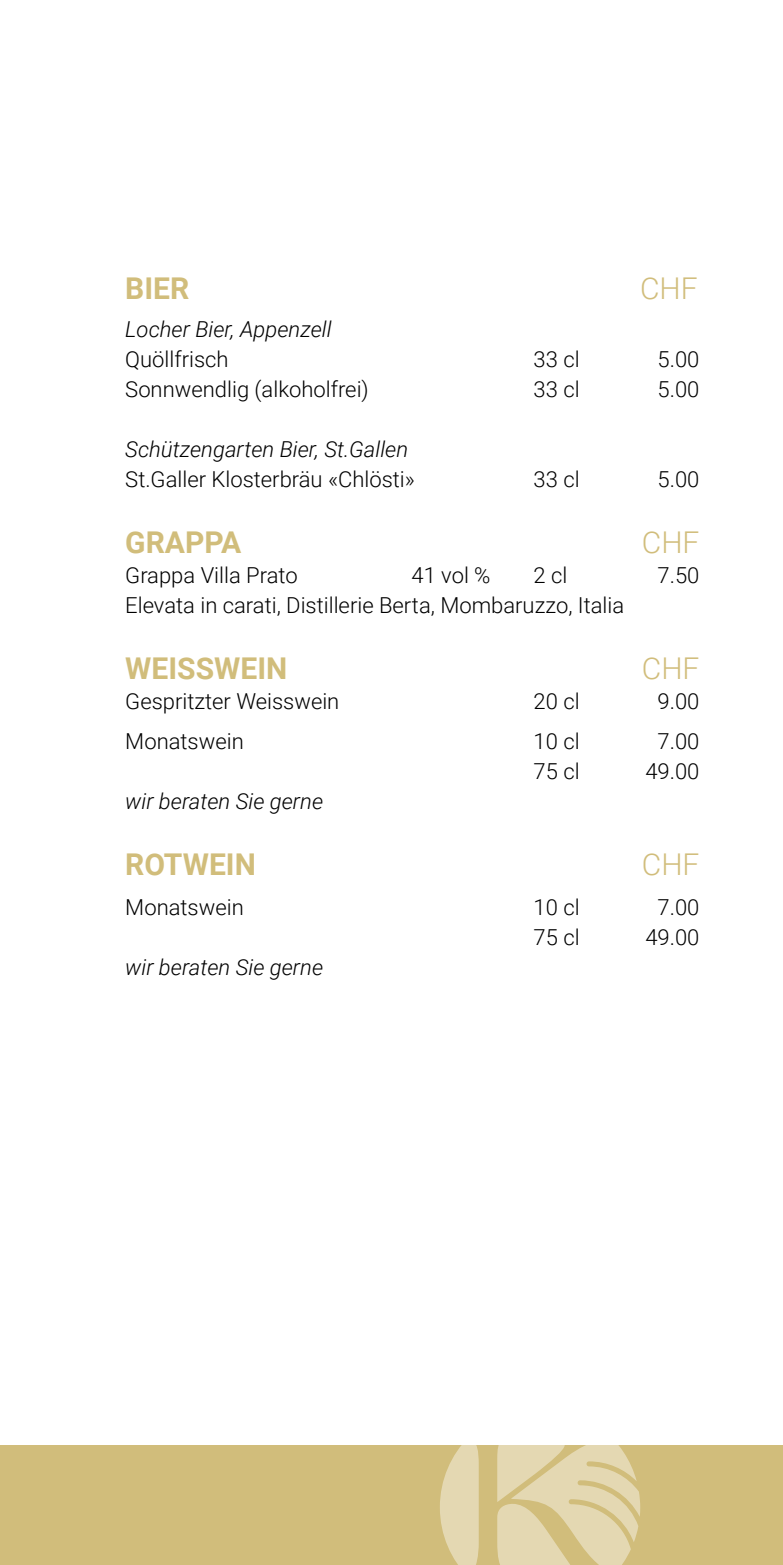
<style>
.page{position:relative;width:783px;height:1565px;background:#fff}
.page>*{position:absolute;margin:0;border:0;box-sizing:border-box;transform-origin:0 0}
.t1{font:700 30px "Roboto";color:#d1bd7b}
.t2{font:300 30px "Roboto";color:#d1bd7b}
.t3{font:300 22px "Roboto";color:#000}
.t4{font:italic 300 22px "Roboto";color:#000}
</style>
<div class="page">
<div style="left:0;top:1446px;width:782px;height:119px;background:#d1bd7b"></div>
<svg style="left:440px;top:1445px;width:200px;height:120px"></svg>
<h1 class="t1" style="left:125px;top:267px;width:65px">BIER</h1>
<h1 class="t2" style="left:640px;top:267px;width:59px">CHF</h1>
<p class="t4" style="left:125px;top:314px;width:208px">Locher Bier, Appenzell</p>
<p class="t3" style="left:125px;top:344px;width:105px">Quöllfrisch</p>
<p class="t3" style="left:533px;top:344px;width:47px">33 cl</p>
<p class="t3" style="left:657px;top:344px;width:43px">5.00</p>
<p class="t3" style="left:125px;top:374px;width:245px">Sonnwendlig (alkoholfrei)</p>
<p class="t3" style="left:533px;top:374px;width:47px">33 cl</p>
<p class="t3" style="left:657px;top:374px;width:43px">5.00</p>
<p class="t4" style="left:125px;top:434px;width:284px">Schützengarten Bier, St.Gallen</p>
<p class="t3" style="left:125px;top:464px;width:291px">St.Galler Klosterbräu «Chlösti»</p>
<p class="t3" style="left:533px;top:464px;width:47px">33 cl</p>
<p class="t3" style="left:657px;top:464px;width:43px">5.00</p>
<h1 class="t1" style="left:125px;top:521px;width:118px">GRAPPA</h1>
<h1 class="t2" style="left:641px;top:521px;width:59px">CHF</h1>
<p class="t3" style="left:125px;top:560px;width:174px">Grappa Villa Prato</p>
<p class="t3" style="left:411px;top:560px;width:81px">41 vol %</p>
<p class="t3" style="left:533px;top:560px;width:35px">2 cl</p>
<p class="t3" style="left:657px;top:560px;width:43px">7.50</p>
<p class="t3" style="left:125px;top:590px;width:500px">Elevata in carati, Distillerie Berta, Mombaruzzo, Italia</p>
<h1 class="t1" style="left:125px;top:647px;width:163px">WEISSWEIN</h1>
<h1 class="t2" style="left:641px;top:647px;width:59px">CHF</h1>
<p class="t3" style="left:125px;top:686px;width:215px">Gespritzter Weisswein</p>
<p class="t3" style="left:533px;top:686px;width:47px">20 cl</p>
<p class="t3" style="left:657px;top:686px;width:43px">9.00</p>
<p class="t3" style="left:125px;top:726px;width:120px">Monatswein</p>
<p class="t3" style="left:533px;top:726px;width:47px">10 cl</p>
<p class="t3" style="left:657px;top:726px;width:43px">7.00</p>
<p class="t3" style="left:533px;top:756px;width:47px">75 cl</p>
<p class="t3" style="left:645px;top:756px;width:56px">49.00</p>
<p class="t4" style="left:125px;top:786px;width:199px">wir beraten Sie gerne</p>
<h1 class="t1" style="left:125px;top:843px;width:132px">ROTWEIN</h1>
<h1 class="t2" style="left:641px;top:843px;width:59px">CHF</h1>
<p class="t3" style="left:125px;top:892px;width:120px">Monatswein</p>
<p class="t3" style="left:533px;top:892px;width:47px">10 cl</p>
<p class="t3" style="left:657px;top:892px;width:43px">7.00</p>
<p class="t3" style="left:533px;top:922px;width:47px">75 cl</p>
<p class="t3" style="left:645px;top:922px;width:56px">49.00</p>
<p class="t4" style="left:125px;top:952px;width:199px">wir beraten Sie gerne</p>
</div>
